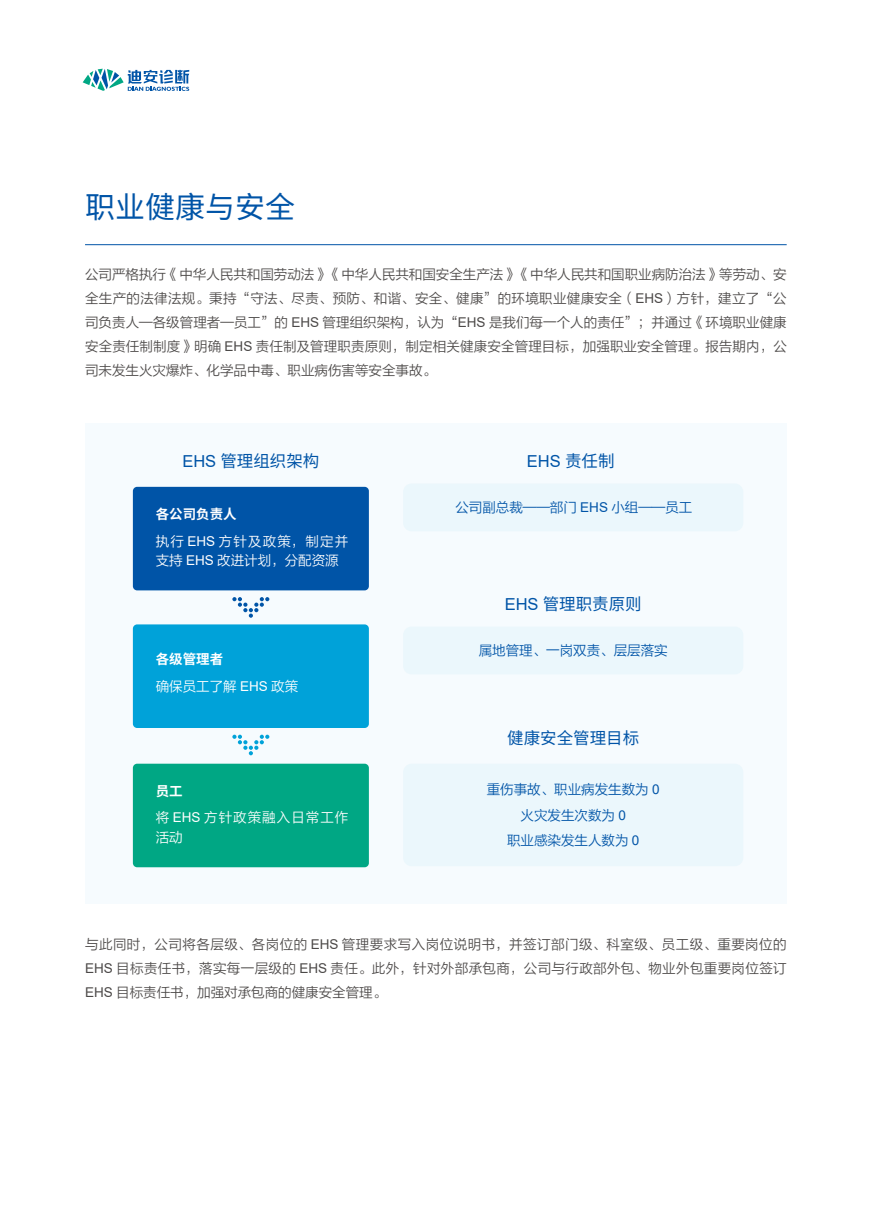
<style>
.page{position:relative;width:893px;height:1212px;background:#fff}
.page>*{position:absolute;margin:0;border:0;box-sizing:border-box;transform-origin:0 0}
.t1{font:30px "Source Han Sans SC";color:#0054a7}
.t2{font:16.5px "Source Han Sans SC";color:#0054a7}
.t3{font:16.5px "Arial";color:#0054a7}
.t4{font:13.5px/24px "FZLTXIHK GBK1 0";letter-spacing:.01em;color:#4c4948;text-align:justify}
.t5{font:13.5px/25.2px "FZLTXIHK GBK1 0";color:#0054a7;text-align:center}
.t6{font:13.5px/19.2px "FZLTXIHK GBK1 0";letter-spacing:.04em;color:#fff}
.t7{font:13.5px/19.2px "FZLTXIHK GBK1 0";letter-spacing:.075em;color:#fff}
.t8{font:700 13.5px "Source Han Sans SC";color:#fff}
.t9{font:13.5px "FZLTXIHK GBK1 0";color:#fff}
.s1{font-family:"Arial"}
.s2{font-family:"Source Han Sans SC"}
</style>
<div class="page">
<svg style="left:83px;top:69px;width:106px;height:22px"></svg>
<hr style="left:85px;top:244px;width:702px;height:1px;background:#0054a7">
<div style="left:86px;top:423px;width:701px;height:480px;background:#f6fbfe"></div>
<div style="left:133px;top:487px;width:236px;height:103px;background:#0054a7;border-radius:4px"></div>
<div style="left:403px;top:626px;width:340px;height:48px;background:#ebf7fc;border-radius:9px"></div>
<div style="left:403px;top:764px;width:340px;height:102px;background:#ebf7fc;border-radius:9px"></div>
<div style="left:403px;top:483px;width:340px;height:48px;background:#ebf7fc;border-radius:9px"></div>
<div style="left:133px;top:624px;width:236px;height:104px;background:#00a2d9;border-radius:4px"></div>
<div style="left:133px;top:764px;width:236px;height:103px;background:#00a784;border-radius:4px"></div>
<svg style="left:232px;top:597px;width:37px;height:21px"></svg>
<svg style="left:232px;top:735px;width:37px;height:20px"></svg>
<h1 class="t1" style="left:85px;top:190px;width:211px">职业健康与安全</h1>
<p class="t4" style="left:85px;top:263px;width:703px">公司严格执行《中华人民共和国劳动法》《中华人民共和国安全生产法》《中华人民共和国职业病防治法》等劳动、安全生产的法律法规。秉持“守法、尽责、预防、和谐、安全、健康”的环境职业健康安全（<span class="s1">EHS</span>）方针，建立了“公司负责人—各级管理者—员工”的 <span class="s1">EHS</span> 管理组织架构，认为“<span class="s1">EHS</span> 是我们每一个人的责任”；并通过《环境职业健康安全责任制制度》明确 <span class="s1">EHS</span> 责任制及管理职责原则，制定相关健康安全管理目标，加强职业安全管理。报告期内，公司未发生火灾爆炸、化学品中毒、职业病伤害等安全事故。</p>
<p class="t2" style="left:182px;top:452px;width:139px"><span class="s1">EHS</span> 管理组织架构</p>
<p class="t8" style="left:156px;top:506px;width:83px">各公司负责人</p>
<p class="t6" style="left:156px;top:532px;width:194px">执行 <span class="s1">EHS</span> 方针及政策，制定并支持 <span class="s1">EHS</span> 改进计划，分配资源</p>
<p class="t8" style="left:156px;top:652px;width:69px">各级管理者</p>
<p class="t9" style="left:156px;top:679px;width:144px">确保员工了解 <span class="s1">EHS</span> 政策</p>
<p class="t8" style="left:156px;top:783px;width:28px">员工</p>
<p class="t7" style="left:156px;top:809px;width:194px">将 <span class="s1">EHS</span> 方针政策融入日常工作活动</p>
<p class="t3" style="left:527px;top:450px;width:89px">EHS <span class="s2">责任制</span></p>
<p class="t5" style="left:455px;top:495px;width:239px">公司副总裁——部门 <span class="s1">EHS</span> 小组——员工</p>
<p class="t2" style="left:505px;top:595px;width:139px"><span class="s1">EHS</span> 管理职责原则</p>
<p class="t5" style="left:479px;top:638px;width:190px">属地管理、一岗双责、层层落实</p>
<p class="t2" style="left:507px;top:729px;width:133px">健康安全管理目标</p>
<p class="t5" style="left:487px;top:778px;width:174px">重伤事故、职业病发生数为 <span class="s1">0</span>火灾发生次数为 <span class="s1">0<br></span>职业感染发生人数为 <span class="s1">0</span></p>
<p class="t4" style="left:85px;top:933px;width:703px">与此同时，公司将各层级、各岗位的 <span class="s1">EHS</span> 管理要求写入岗位说明书，并签订部门级、科室级、员工级、重要岗位的<span class="s1">EHS</span> 目标责任书，落实每一层级的 <span class="s1">EHS</span> 责任。此外，针对外部承包商，公司与行政部外包、物业外包重要岗位签订<span class="s1">EHS</span> 目标责任书，加强对承包商的健康安全管理。</p>
</div>
